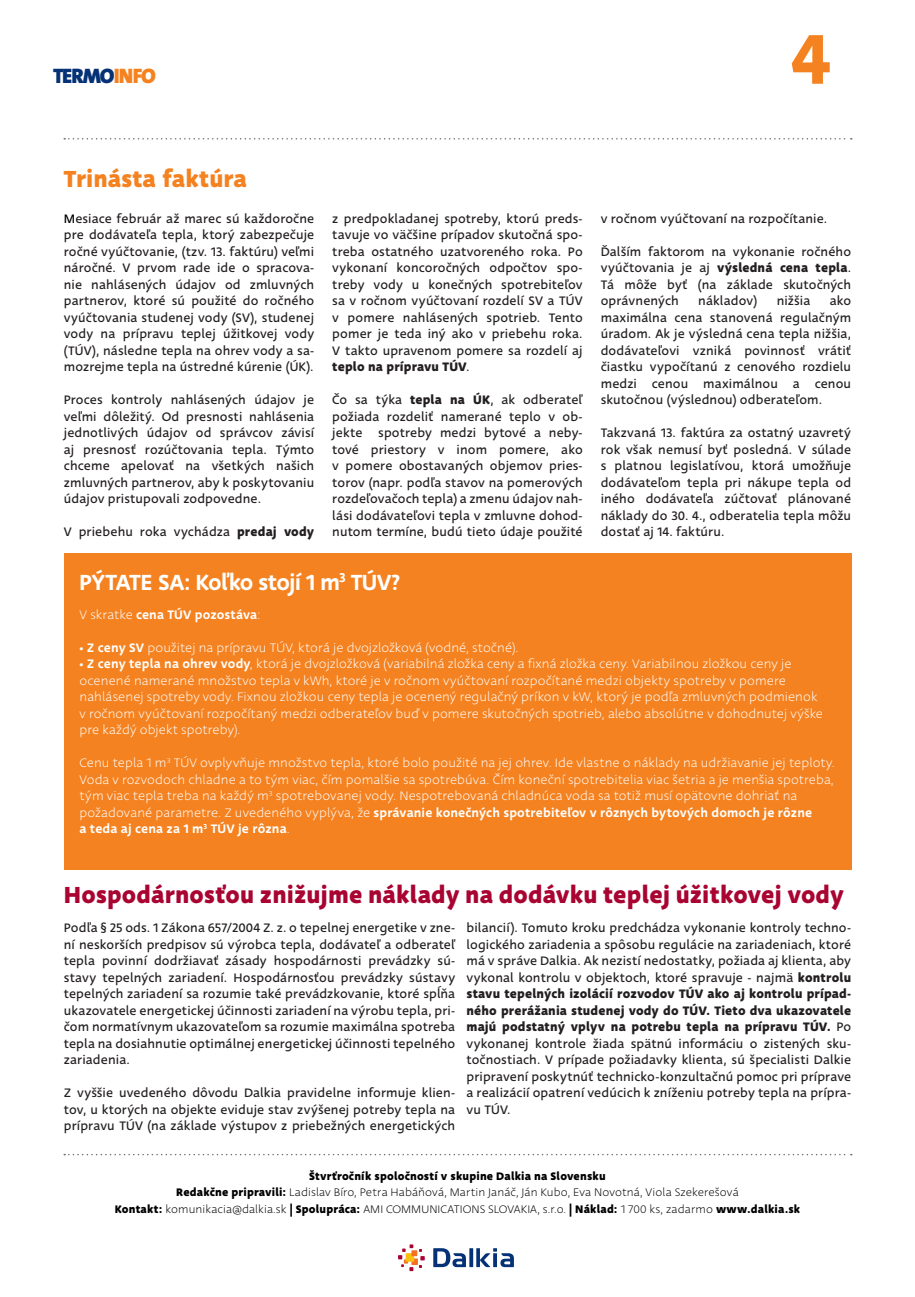
<style>
.page{position:relative;width:915px;height:1297px;background:#fff}
.page>*{position:absolute;margin:0;border:0;box-sizing:border-box;transform-origin:0 0}
.t1{font:72px "The Mix Extra Bold Caps";color:#f58220}
.t2{font:700 25.5px "Deva Ideal";letter-spacing:.005em;color:#a90331}
.t3{font:700 25.5px "Deva Ideal";color:#f58220}
.t4{font:500 24px "Deva Ideal";letter-spacing:-.03em;color:#fff}
.t5{font:900 21px "The Sans";letter-spacing:-.05em;color:#053276}
.t6{font:13.5px/16.5px "Deva Ideal";letter-spacing:.01em;color:#231f20;text-align:justify}
.t7{font:300 13.5px/16.5px "Deva Ideal";letter-spacing:.01em;color:#fff}
.t8{font:500 13.5px "Deva Ideal";letter-spacing:.01em;color:#fff}
.t9{font:300 12px/16.5px "Deva Ideal";letter-spacing:.01em;color:#000;text-align:center}
.s1{color:#f58220}
.s2{color:#000}
.s3{font-weight:700}
.s4{font-weight:300}
.s5{font-weight:500}
</style>
<div class="page">
<svg style="left:64px;top:138px;width:787px;height:2px"></svg>
<div style="left:64px;top:553px;width:786px;height:317px;background:#f58220"></div>
<svg style="left:64px;top:1154px;width:787px;height:1px"></svg>
<svg style="left:398px;top:1244px;width:26px;height:27px"></svg>
<svg style="left:433px;top:1248px;width:80px;height:19px"></svg>
<h3 class="t5" style="left:53px;top:58px;width:104px">TERMO<span class="s1">INFO</span></h3>
<h1 class="t1" style="left:790px;top:18px;width:42px">4</h1>
<h2 class="t3" style="left:64px;top:161px;width:184px">Trinásta faktúra</h2>
<p class="t6" style="left:64px;top:210px;width:252px"><span class="s2">M</span>esiace február až marec sú každoročne pre dodávateľa tepla, ktorý zabezpečuje ročné vyúčtovanie, (tzv. 13. faktúru) veľmi náročné. V prvom rade ide o spracova&shy;nie nahlásených údajov od zmluvných partnerov, ktoré sú použité do ročného vyúčtovania studenej vody (SV), studenej vody na prípravu teplej úžitkovej vody (TÚV), následne tepla na ohrev vody a sa&shy;mozrejme tepla na ústredné kúrenie (ÚK).</p>
<p class="t6" style="left:64px;top:392px;width:252px">Proces kontroly nahlásených údajov je veľmi dôležitý. Od presnosti nahlásenia jednotlivých údajov od správcov závisí aj presnosť rozúčtovania tepla. Týmto chceme apelovať na všetkých našich zmluvných partnerov, aby k poskytovaniu údajov pristupovali zodpovedne.</p>
<p class="t6" style="left:64px;top:524px;width:252px">V priebehu roka vychádza <span class="s3">predaj vody</span></p>
<p class="t6" style="left:332px;top:210px;width:252px">z predpokladanej spotreby, ktorú preds&shy;tavuje vo väčšine prípadov skutočná spo&shy;treba ostatného uzatvoreného roka. Po vykonaní koncoročných odpočtov spo&shy;treby vody u konečných spotrebiteľov sa v ročnom vyúčtovaní rozdelí SV a TÚV v pomere nahlásených spotrieb. Tento pomer je teda iný ako v priebehu roka.<br>V takto upravenom pomere sa rozdelí aj <span class="s3">teplo na prípravu TÚV</span>.</p>
<p class="t6" style="left:332px;top:392px;width:252px">Čo sa týka <span class="s3">tepla na ÚK</span>, ak odberateľ požiada rozdeliť namerané teplo v ob&shy;jekte spotreby medzi bytové a neby&shy;tové priestory v inom pomere, ako v pomere obostavaných objemov pries&shy;torov (napr. podľa stavov na pomerových rozdeľovačoch tepla) a zmenu údajov nah&shy;lási dodávateľovi tepla v zmluvne dohod&shy;nutom termíne, budú tieto údaje použité</p>
<h3 class="t4" style="left:79px;top:566px;width:323px">Pýtate sa: Koľko stojí 1 m<sup>3</sup> TÚV?</h3>
<p class="t6" style="left:600px;top:210px;width:228px">v ročnom vyúčtovaní na rozpočítanie.</p>
<p class="t6" style="left:600px;top:243px;width:252px">Ďalším faktorom na vykonanie ročného vyúčtovania je aj <span class="s3">výsledná cena tepla</span>.<br>Tá môže byť (na základe skutočných oprávnených</p>
<p class="t6" style="left:698px;top:293px;width:60px">nákladov)</p>
<p class="t6" style="left:776px;top:293px;width:35px">nižšia</p>
<p class="t6" style="left:600px;top:293px;width:252px;text-indent:229px">ako maximálna cena stanovená regulačným úradom. Ak je výsledná cena tepla nižšia, dodávateľovi vzniká povinnosť vrátiť čiastku vypočítanú z cenového rozdielu medzi cenou maximálnou a cenou skutočnou (výslednou) odberateľom.</p>
<p class="t6" style="left:600px;top:425px;width:252px">Takzvaná 13. faktúra za ostatný uzavretý rok však nemusí byť posledná. V súlade s platnou legislatívou, ktorá umožňuje dodávateľom tepla pri nákupe tepla od iného dodávateľa zúčtovať plánované náklady do 30. 4., odberatelia tepla môžu dostať aj 14. faktúru.</p>
<p class="t8" style="left:79px;top:606px;width:183px"><span class="s4">V skratke</span> cena TÚV pozostáva<span class="s4">:</span></p>
<p class="t7" style="left:79px;top:640px;width:440px"><span class="s5">• Z ceny SV</span> použitej na prípravu TÚV, ktorá je dvojzložková (vodné, stočné).</p>
<p class="t7" style="left:79px;top:656px;width:744px"><span class="s5">• Z ceny tepla na ohrev vody</span>, ktorá je dvojzložková (variabilná zložka ceny a fixná zložka ceny. Variabilnou zložkou ceny je ocenené namerané množstvo tepla v kWh, ktoré je v ročnom vyúčtovaní rozpočítané medzi objekty spotreby v pomere nahlásenej spotreby vody. Fixnou zložkou ceny tepla je ocenený regulačný príkon v kW, ktorý je podľa zmluvných podmienok v ročnom vyúčtovaní rozpočítaný medzi odberateľov buď v pomere skutočných spotrieb, alebo absolútne v dohodnutej výške pre každý objekt spotreby).</p>
<p class="t7" style="left:79px;top:755px;width:756px">Cenu tepla 1 m<sup>3</sup> TÚV ovplyvňuje množstvo tepla, ktoré bolo použité na jej ohrev. Ide vlastne o náklady na udržiavanie jej teploty.<br>Voda v rozvodoch chladne a to tým viac, čím pomalšie sa spotrebúva. Čím koneční spotrebitelia viac šetria a je menšia spotreba, tým viac tepla treba na každý m<sup>3</sup> spotrebovanej vody. Nespotrebovaná chladnúca voda sa totiž musí opätovne dohriať na požadované parametre. Z uvedeného vyplýva, že <span class="s5">správanie konečných spotrebiteľov v rôznych bytových domoch je rôzne<br>a teda aj cena za 1 m</span><sup>3</sup> <span class="s5">TÚV je rôzna</span>.</p>
<h2 class="t2" style="left:64px;top:877px;width:781px">Hospodárnosťou znižujme náklady na dodávku teplej úžitkovej vody</h2>
<p class="t6" style="left:64px;top:920px;width:393px">Podľa § 25 ods. 1 Zákona 657/2004 Z. z. o tepelnej energetike v zne&shy;ní neskorších predpisov sú výrobca tepla, dodávateľ a odberateľ tepla povinní dodržiavať zásady hospodárnosti prevádzky sú&shy;stavy tepelných zariadení. Hospodárnosťou prevádzky sústavy tepelných zariadení sa rozumie také prevádzkovanie, ktoré spĺňa ukazovatele energetickej účinnosti zariadení na výrobu tepla, pri&shy;čom normatívnym ukazovateľom sa rozumie maximálna spotreba tepla na dosiahnutie optimálnej energetickej účinnosti tepelného zariadenia.</p>
<p class="t6" style="left:64px;top:1085px;width:393px">Z vyššie uvedeného dôvodu Dalkia pravidelne informuje klien&shy;tov, u ktorých na objekte eviduje stav zvýšenej potreby tepla na prípravu TÚV (na základe výstupov z priebežných energetických</p>
<p class="t6" style="left:466px;top:920px;width:386px">bilancií). Tomuto kroku predchádza vykonanie kontroly techno&shy;logického zariadenia a spôsobu regulácie na zariadeniach, ktoré má v správe Dalkia. Ak nezistí nedostatky, požiada aj klienta, aby vykonal kontrolu v objektoch, ktoré spravuje - najmä <span class="s3">kontrolu stavu tepelných izolácií rozvodov TÚV ako aj kontrolu prípad&shy;ného prerážania studenej vody do TÚV. Tieto dva ukazovatele majú podstatný vplyv na potrebu tepla na prípravu TÚV.</span> Po vykonanej kontrole žiada spätnú informáciu o zistených sku&shy;točnostiach. V prípade požiadavky klienta, sú špecialisti Dalkie pripravení poskytnúť technicko-konzultačnú pomoc pri príprave a realizácií opatrení vedúcich k zníženiu potreby tepla na prípra&shy;vu TÚV.</p>
<p class="t9" style="left:115px;top:1168px;width:687px"><span class="s3">Štvrťročník spoločností v skupine Dalkia na Slovensku<br>Redakčne pripravili:</span> Ladislav Bíro, Petra Habáňová, Martin Janáč, Ján Kubo, Eva Novotná, Viola Szekerešová<br><span class="s3">Kontakt:</span> komunikacia@dalkia.sk <span class="s3">| Spolupráca:</span> AMI COMMUNICATIONS SLOVAKIA, s.r.o. <span class="s3">| Náklad:</span> 1 700 ks, zadarmo <span class="s3">www.dalkia.sk</span></p>
</div>
